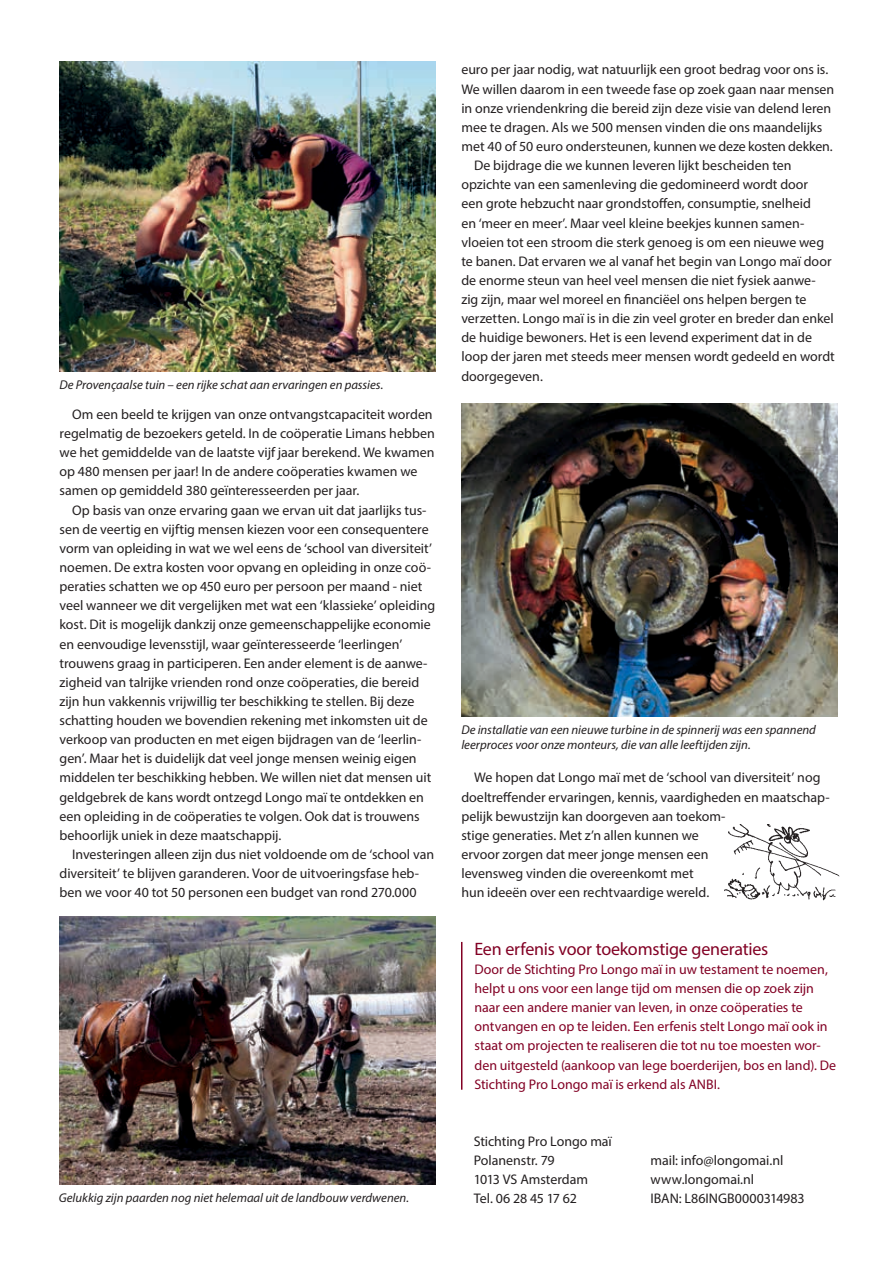
<style>
.page{position:relative;width:893px;height:1263px;background:#fff}
.page>*{position:absolute;margin:0;border:0;box-sizing:border-box;transform-origin:0 0}
.t1{font:18px "Myriad Pro";letter-spacing:-.01em;color:#820024}
.t2{font:13.95px/19.2px "Myriad Pro";color:#231f20}
.t3{font:13.95px/19.2px "Myriad Pro";color:#820024}
.t4{font:italic 12.75px/15px "Myriad Pro";color:#231f20}
</style>
<div class="page">
<img style="left:59px;top:61px;width:376px;height:310px">
<img style="left:461px;top:404px;width:377px;height:312px">
<hr style="left:461px;top:942px;width:1px;height:148px;background:#820024">
<img style="left:724px;top:825px;width:115px;height:75px">
<img style="left:60px;top:916px;width:375px;height:268px">
<p class="t4" style="left:60px;top:377px;width:325px">De Provençaalse tuin – een rijke schat aan ervaringen en passies.</p>
<p class="t2" style="left:60px;top:404px;width:377px;text-indent:13px">Om een beeld te krijgen van onze ontvangstcapaciteit worden regelmatig de bezoekers geteld. In de coöperatie Limans hebben we het gemiddelde van de laatste vijf jaar berekend. We kwamen op 480 mensen per jaar! In de andere coöperaties kwamen we samen op gemiddeld 380 geïnteresseerden per jaar.</p>
<p class="t2" style="left:60px;top:500px;width:377px;text-indent:13px">Op basis van onze ervaring gaan we ervan uit dat jaarlijks tus&shy;sen de veertig en vijftig mensen kiezen voor een consequentere vorm van opleiding in wat we wel eens de ‘school van diversiteit’ noemen. De extra kosten voor opvang en opleiding in onze coö&shy;peraties schatten we op 450 euro per persoon per maand - niet veel wanneer we dit vergelijken met wat een ‘klassieke’ opleiding kost. Dit is mogelijk dankzij onze gemeenschappelijke economie en eenvoudige levensstijl, waar geïnteresseerde ‘leerlingen’ trouwens graag in participeren. Een ander element is de aanwe&shy;zigheid van talrijke vrienden rond onze coöperaties, die bereid zijn hun vakkennis vrijwillig ter beschikking te stellen. Bij deze schatting houden we bovendien rekening met inkomsten uit de verkoop van producten en met eigen bijdragen van de ‘leerlin&shy;gen’. Maar het is duidelijk dat veel jonge mensen weinig eigen middelen ter beschikking hebben. We willen niet dat mensen uit geldgebrek de kans wordt ontzegd Longo maï te ontdekken en een opleiding in de coöperaties te volgen. Ook dat is trouwens behoorlijk uniek in deze maatschappij.</p>
<p class="t2" style="left:60px;top:845px;width:376px;text-indent:13px">Investeringen alleen zijn dus niet voldoende om de ‘school van diversiteit’ te blijven garanderen. Voor de uitvoeringsfase heb&shy;ben we voor 40 tot 50 personen een budget van rond 270.000</p>
<p class="t4" style="left:59px;top:1190px;width:352px">Gelukkig zijn paarden nog niet helemaal uit de landbouw verdwenen.</p>
<p class="t2" style="left:461px;top:60px;width:369px">euro per jaar nodig, wat natuurlijk een groot bedrag voor ons is.</p>
<p class="t2" style="left:461px;top:79px;width:374px">We willen daarom in een tweede fase op zoek gaan naar mensen</p>
<p class="t2" style="left:461px;top:98px;width:371px">in onze vriendenkring die bereid zijn deze visie van delend leren</p>
<p class="t2" style="left:461px;top:117px;width:363px">mee te dragen. Als we 500 mensen vinden die ons maandelijks</p>
<p class="t2" style="left:461px;top:136px;width:373px">met 40 of 50 euro ondersteunen, kunnen we deze kosten dekken.</p>
<p class="t2" style="left:474px;top:156px;width:319px">De bijdrage die we kunnen leveren lijkt bescheiden ten</p>
<p class="t2" style="left:461px;top:175px;width:348px">opzichte van een samenleving die gedomineerd wordt door</p>
<p class="t2" style="left:461px;top:194px;width:351px">een grote hebzucht naar grondstoffen, consumptie, snelheid</p>
<p class="t2" style="left:461px;top:213px;width:344px">en ‘meer en meer’. Maar veel kleine beekjes kunnen samen-</p>
<p class="t2" style="left:461px;top:232px;width:364px">vloeien tot een stroom die sterk genoeg is om een nieuwe weg</p>
<p class="t2" style="left:461px;top:251px;width:372px">te banen. Dat ervaren we al vanaf het begin van Longo maï door</p>
<p class="t2" style="left:461px;top:270px;width:356px">de enorme steun van heel veel mensen die niet fysiek aanwe-</p>
<p class="t2" style="left:461px;top:290px;width:347px">zig zijn, maar wel moreel en financiëel ons helpen bergen te</p>
<p class="t2" style="left:461px;top:309px;width:374px">verzetten. Longo maï is in die zin veel groter en breder dan enkel</p>
<p class="t2" style="left:461px;top:328px;width:352px">de huidige bewoners. Het is een levend experiment dat in de</p>
<p class="t2" style="left:461px;top:347px;width:375px">loop der jaren met steeds meer mensen wordt gedeeld en wordt</p>
<p class="t2" style="left:461px;top:366px;width:83px">doorgegeven.</p>
<p class="t4" style="left:461px;top:722px;width:356px">De installatie van een nieuwe turbine in de spinnerij was een spannend leerproces voor onze monteurs, die van alle leeftijden zijn.</p>
<p class="t2" style="left:461px;top:768px;width:370px;text-indent:13px">We hopen dat Longo maï met de ‘school van diversiteit’ nog doeltreffender ervaringen, kennis, vaardigheden en maatschap&shy;pelijk bewustzijn kan doorgeven aan toekom-<br>stige generaties. Met z’n allen kunnen we<br>ervoor zorgen dat meer jonge mensen een<br>levensweg vinden die overeenkomt met<br>hun ideeën over een rechtvaardige wereld.</p>
<p class="t1" style="left:474px;top:937px;width:295px">Een erfenis voor toekomstige generaties</p>
<p class="t3" style="left:474px;top:959px;width:363px">Door de Stichting Pro Longo maï in uw testament te noemen, helpt u ons voor een lange tijd om mensen die op zoek zijn naar een andere manier van leven, in onze coöperaties te ontvangen en op te leiden. Een erfenis stelt Longo maï ook in staat om projecten te realiseren die tot nu toe moesten wor&shy;den uitgesteld (aankoop van lege boerderijen, bos en land). De Stichting Pro Longo maï is erkend als ANBI.</p>
<p class="t2" style="left:474px;top:1131px;width:140px">Stichting Pro Longo maï<br>Polanenstr. 79<br>1013 VS Amsterdam<br>Tel. 06 28 45 17 62</p>
<p class="t2" style="left:651px;top:1151px;width:155px">mail: info@longomai.nl www.longomai.nl<br>IBAN: L86INGB0000314983</p>
</div>
